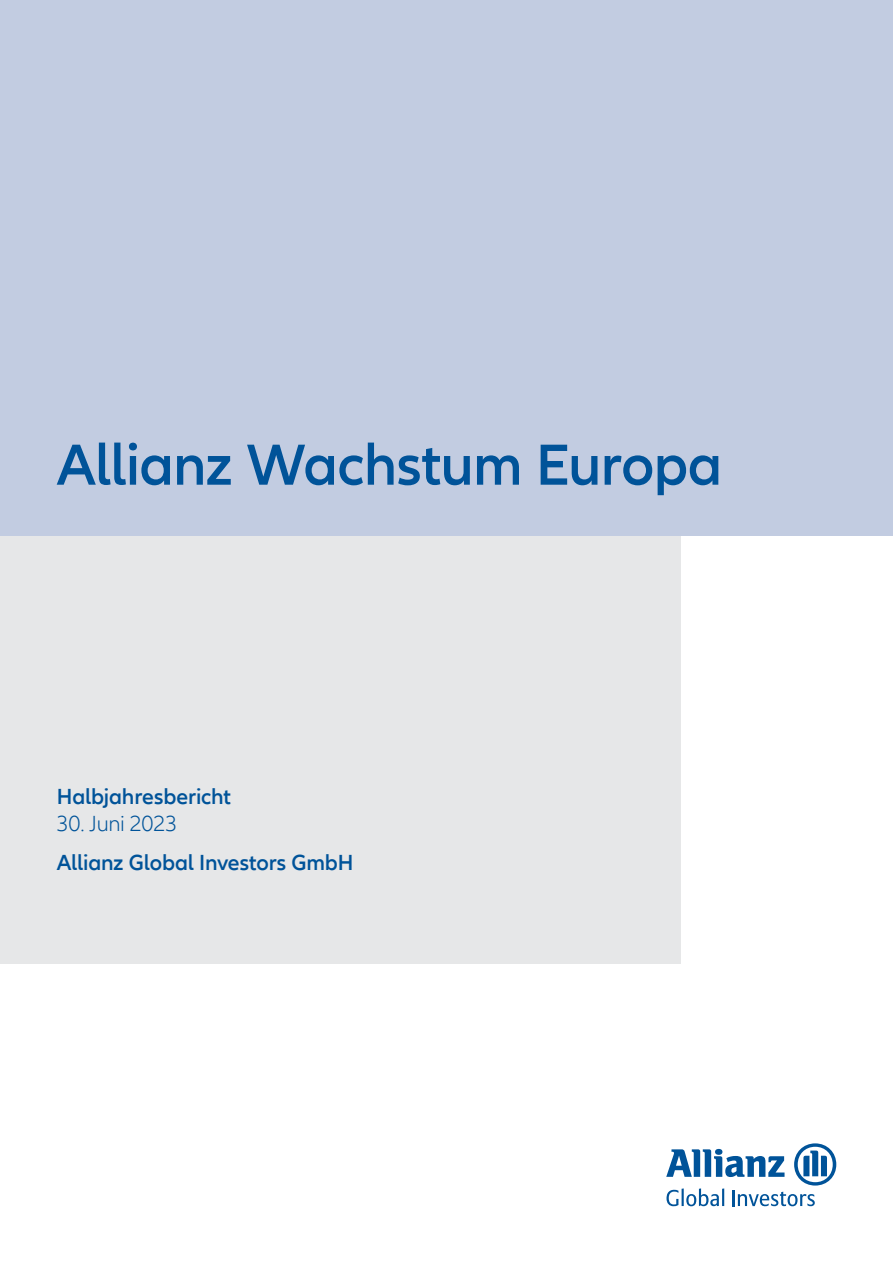
<style>
.page{position:relative;width:893px;height:1263px;background:#fff}
.page>*{position:absolute;margin:0;border:0;box-sizing:border-box;transform-origin:0 0}
.t1{font:600 60px "Allianz Neo";letter-spacing:-.015em;color:#005399}
.t2{font:600 22.5px "Allianz Neo";letter-spacing:-.005em;color:#005399}
.t3{font:300 22.5px "Allianz Neo";letter-spacing:-.01em;color:#005399}
</style>
<div class="page">
<svg style="left:666px;top:1143px;width:170px;height:63px"></svg>
<div style="left:0;top:444px;width:680px;height:520px;background:#e6e7e8"></div>
<div style="left:0;top:0;width:893px;height:536px;background:#c2cce1"></div>
<h1 class="t1" style="left:57px;top:430px;width:667px">Allianz Wachstum Europa</h1>
<p class="t2" style="left:57px;top:783px;width:176px">Halbjahresbericht</p>
<p class="t3" style="left:57px;top:810px;width:122px">30. Juni 2023</p>
<p class="t2" style="left:57px;top:849px;width:298px">Allianz Global Investors GmbH</p>
</div>
